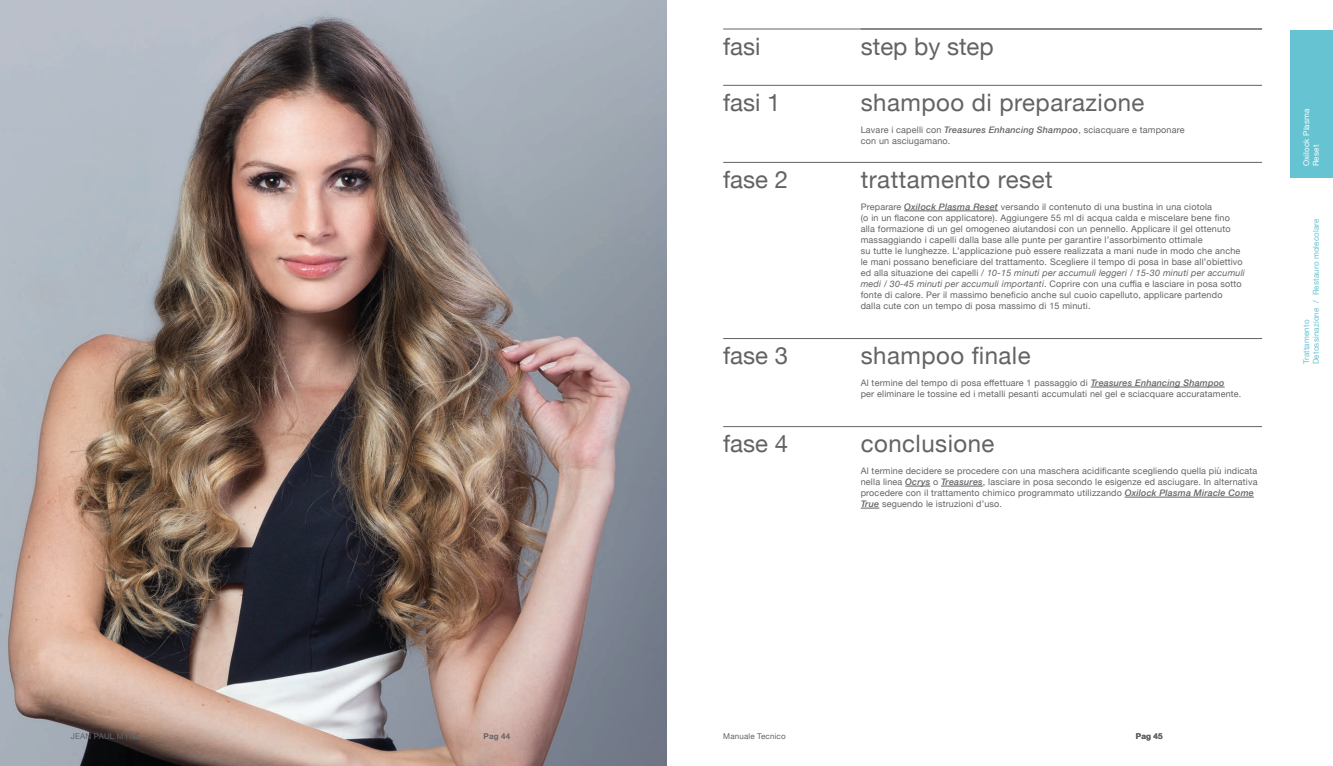
<style>
.page{position:relative;width:1333px;height:766px;background:#fff}
.page>*{position:absolute;margin:0;border:0;box-sizing:border-box;transform-origin:0 0}
.t1{font:24px "Helvetica Neue";letter-spacing:.02em;color:#636366}
.t2{font:24px "Helvetica Neue";color:#636366}
.t3{font:9px/11px "Helvetica Neue";letter-spacing:.02em;color:#636366}
.t4{font:8px/9.6px "Helvetica Neue";letter-spacing:.02em;color:#66c3d2}
.t5{font:8px "Helvetica Neue";letter-spacing:.02em;color:#636366}
.t6{font:8px/9.6px "Helvetica Neue";letter-spacing:.02em;color:#fff}
.t7{font:700 8px "Helvetica Neue";letter-spacing:.02em;color:#636366}
.s1{font-weight:500;font-style:italic}
.s2{font-style:italic}
</style>
<div class="page">
<img style="left:0;top:0;width:666px;height:765px">
<div style="left:1290px;top:30px;width:42px;height:147px;background:#66c3d2"></div>
<hr style="left:723px;top:29px;width:538px;height:1px;background:#636366">
<hr style="left:723px;top:162px;width:538px;height:1px;background:#636366">
<hr style="left:723px;top:338px;width:538px;height:1px;background:#636366">
<hr style="left:723px;top:426px;width:538px;height:1px;background:#636366">
<hr style="left:904px;top:210px;width:94px;height:1px;background:#636366">
<hr style="left:1090px;top:386px;width:134px;height:1px;background:#636366">
<svg style="left:905px;top:485px;width:25px;height:1px"></svg>
<hr style="left:941px;top:485px;width:41px;height:1px;background:#636366">
<hr style="left:1124px;top:496px;width:129px;height:1px;background:#636366">
<svg style="left:860px;top:507px;width:19px;height:1px"></svg>
<hr style="left:723px;top:85px;width:538px;height:1px;background:#636366">
<h1 class="t1" style="left:723px;top:29px;width:39px">fasi</h1>
<h1 class="t1" style="left:723px;top:85px;width:59px">fasi 1</h1>
<h1 class="t1" style="left:723px;top:162px;width:66px">fase 2</h1>
<h1 class="t1" style="left:723px;top:338px;width:66px">fase 3</h1>
<h1 class="t1" style="left:723px;top:426px;width:66px">fase 4</h1>
<h1 class="t2" style="left:860px;top:29px;width:134px">step by step</h1>
<h1 class="t1" style="left:860px;top:85px;width:285px">shampoo di preparazione</h1>
<p class="t3" style="left:860px;top:125px;width:325px">Lavare i capelli con <span class="s1">Treasures Enhancing Shampoo</span>, sciacquare e tamponare con un asciugamano.</p>
<h1 class="t1" style="left:860px;top:162px;width:193px">trattamento reset</h1>
<p class="t3" style="left:860px;top:202px;width:385px">Preparare <span class="s1">Oxilock Plasma Reset</span> versando il contenuto di una bustina in una ciotola<br>(o in un flacone con applicatore). Aggiungere 55 ml di acqua calda e miscelare bene fino alla formazione di un gel omogeneo aiutandosi con un pennello. Applicare il gel ottenuto massaggiando i capelli dalla base alle punte per garantire l’assorbimento ottimale<br>su tutte le lunghezze. L’applicazione può essere realizzata a mani nude in modo che anche le mani possano beneficiare del trattamento. Scegliere il tempo di posa in base all’obiettivo ed alla situazione dei capelli <span class="s2">/ 10-15 minuti per accumuli leggeri / 15-30 minuti per accumuli medi / 30-45 minuti per accumuli importanti</span>. Coprire con una cuffia e lasciare in posa sotto fonte di calore. Per il massimo beneficio anche sul cuoio capelluto, applicare partendo<br>dalla cute con un tempo di posa massimo di 15 minuti.</p>
<h1 class="t1" style="left:860px;top:338px;width:171px">shampoo finale</h1>
<p class="t3" style="left:860px;top:378px;width:382px">Al termine del tempo di posa effettuare 1 passaggio di <span class="s1">Treasures Enhancing Shampoo<br></span>per eliminare le tossine ed i metalli pesanti accumulati nel gel e sciacquare accuratamente.</p>
<h1 class="t1" style="left:860px;top:426px;width:135px">conclusione</h1>
<p class="t3" style="left:860px;top:466px;width:398px">Al termine decidere se procedere con una maschera acidificante scegliendo quella più indicata nella linea <span class="s1">Ocrys</span> o <span class="s1">Treasures</span>, lasciare in posa secondo le esigenze ed asciugare. In alternativa procedere con il trattamento chimico programmato utilizzando <span class="s1">Oxilock Plasma Miracle Come True</span> seguendo le istruzioni d’uso.</p>
<p class="t6" style="left:1301px;top:166px;width:59px;rotate:-90deg">Oxilock Plasma<br>Reset</p>
<p class="t4" style="left:1301px;top:364px;width:147px;rotate:-90deg">Trattamento<br>Detossinazione / Restauro molecolare</p>
<p class="t5" style="left:71px;top:729px;width:71px">JEAN PAUL MYNÈ</p>
<p class="t7" style="left:483px;top:729px;width:28px">Pag 44</p>
<p class="t5" style="left:723px;top:729px;width:64px">Manuale Tecnico</p>
<p class="t7" style="left:1135px;top:729px;width:28px">Pag 45</p>
</div>
